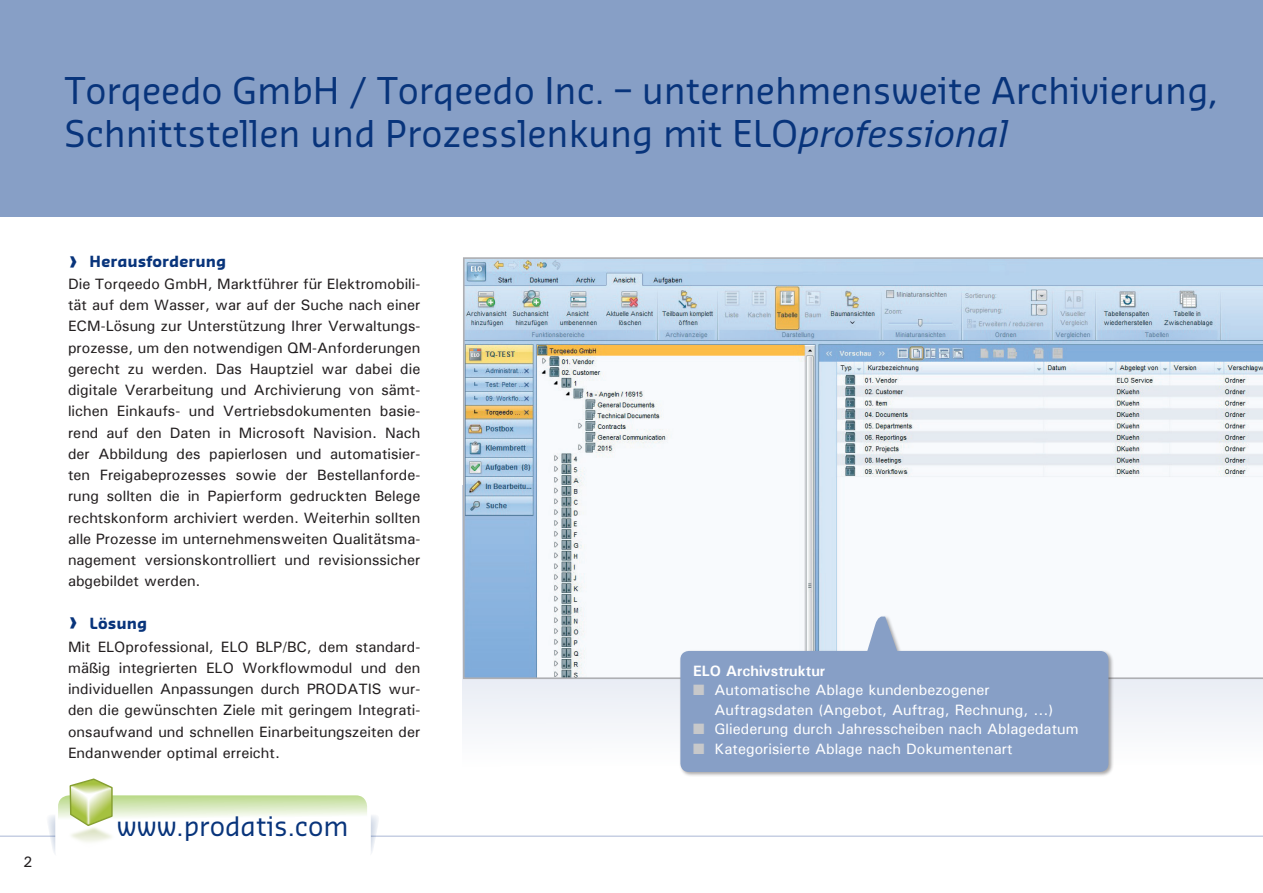
<style>
.page{position:relative;width:1263px;height:893px;background:#fff}
.page>*{position:absolute;margin:0;border:0;box-sizing:border-box;transform-origin:0 0}
.t1{font:36px/43.2px "Sansa";color:#08347b}
.t2{font:26.25px "Sansa";color:#08347b}
.t3{font:500 15px/21.3px "Univers";color:#231f20;text-align:justify}
.t4{font:500 15px/19.5px "Univers";color:#fff}
.t5{font:700 15px "Sansa";letter-spacing:.015em;color:#08347b}
.t6{font:700 15px "Univers";color:#fff}
.s1{font-style:italic}
.s2{font-family:"Univers";font-size:30px}
.s3{color:#c7c8ca}
</style>
<div class="page">
<div style="left:463px;top:486px;width:800px;height:292px;background:#f5f6fa"></div>
<svg style="left:463px;top:257px;width:800px;height:422px"></svg>
<svg style="left:0;top:835px;width:1263px;height:2px;background:#d4dae9"></svg>
<svg style="left:46px;top:778px;width:334px;height:75px"></svg>
<img style="left:65px;top:823px;width:52px;height:26px">
<div style="left:0;top:0;width:1263px;height:216px;background:#879fc6"></div>
<div style="left:679px;top:615px;width:435px;height:163px;background:#231f20;opacity:.4"></div>
<svg style="left:864px;top:617px;width:37px;height:34px"></svg>
<div style="left:680px;top:651px;width:428px;height:121px;background:#879fc6;border-radius:9px"></div>
<h1 class="t1" style="left:65px;top:67px;width:1155px">Torqeedo GmbH / Torqeedo Inc. – unternehmensweite Archivierung,<br>Schnittstellen und Prozesslenkung mit ELO<span class="s1">professional</span></h1>
<p class="t3" style="left:23px;top:851px;width:11px">2</p>
<p class="t5" style="left:68px;top:252px;width:160px"><span class="s2">›</span> Herausforderung</p>
<p class="t3" style="left:68px;top:273px;width:354px">Die Torqeedo GmbH, Marktführer für Elektromobili&shy;tät auf dem Wasser, war auf der Suche nach einer ECM-Lösung zur Unterstützung Ihrer Verwaltungs&shy;prozesse, um den notwendigen QM-Anforderungen gerecht zu werden. Das Hauptziel war dabei die digitale Verarbeitung und Archivierung von sämt&shy;lichen Einkaufs- und Vertriebsdokumenten basie&shy;rend auf den Daten in Microsoft Navision. Nach der Abbildung des papierlosen und automatisier&shy;ten Freigabeprozesses sowie der Bestellanforde&shy;rung sollten die in Papierform gedruckten Belege rechtskonform archiviert werden. Weiterhin sollten alle Prozesse im unternehmensweiten Qualitätsma&shy;nagement versionskontrolliert und revisionssicher abgebildet werden.</p>
<p class="t5" style="left:68px;top:614px;width:81px"><span class="s2">›</span> Lösung</p>
<p class="t3" style="left:68px;top:636px;width:354px">Mit ELOprofessional, ELO BLP/BC, dem standard&shy;mäßig integrierten ELO Workflowmodul und den individuellen Anpassungen durch PRODATIS wur&shy;den die gewünschten Ziele mit geringem Integrati&shy;onsaufwand und schnellen Einarbeitungszeiten der Endanwender optimal erreicht.</p>
<h2 class="t2" style="left:117px;top:809px;width:233px">www.prodatis.com</h2>
<p class="t6" style="left:693px;top:661px;width:134px">ELO Archivstruktur</p>
<p class="t4" style="left:714px;top:680px;width:340px;text-indent:-21px"><span class="s3">■</span> Automatische Ablage kundenbezogener<br>Auftragsdaten (Angebot, Auftrag, Rechnung, ...)</p>
<p class="t4" style="left:693px;top:719px;width:387px"><span class="s3">■</span> Gliederung durch Jahresscheiben nach Ablagedatum</p>
<p class="t4" style="left:693px;top:738px;width:321px"><span class="s3">■</span> Kategorisierte Ablage nach Dokumentenart</p>
</div>
